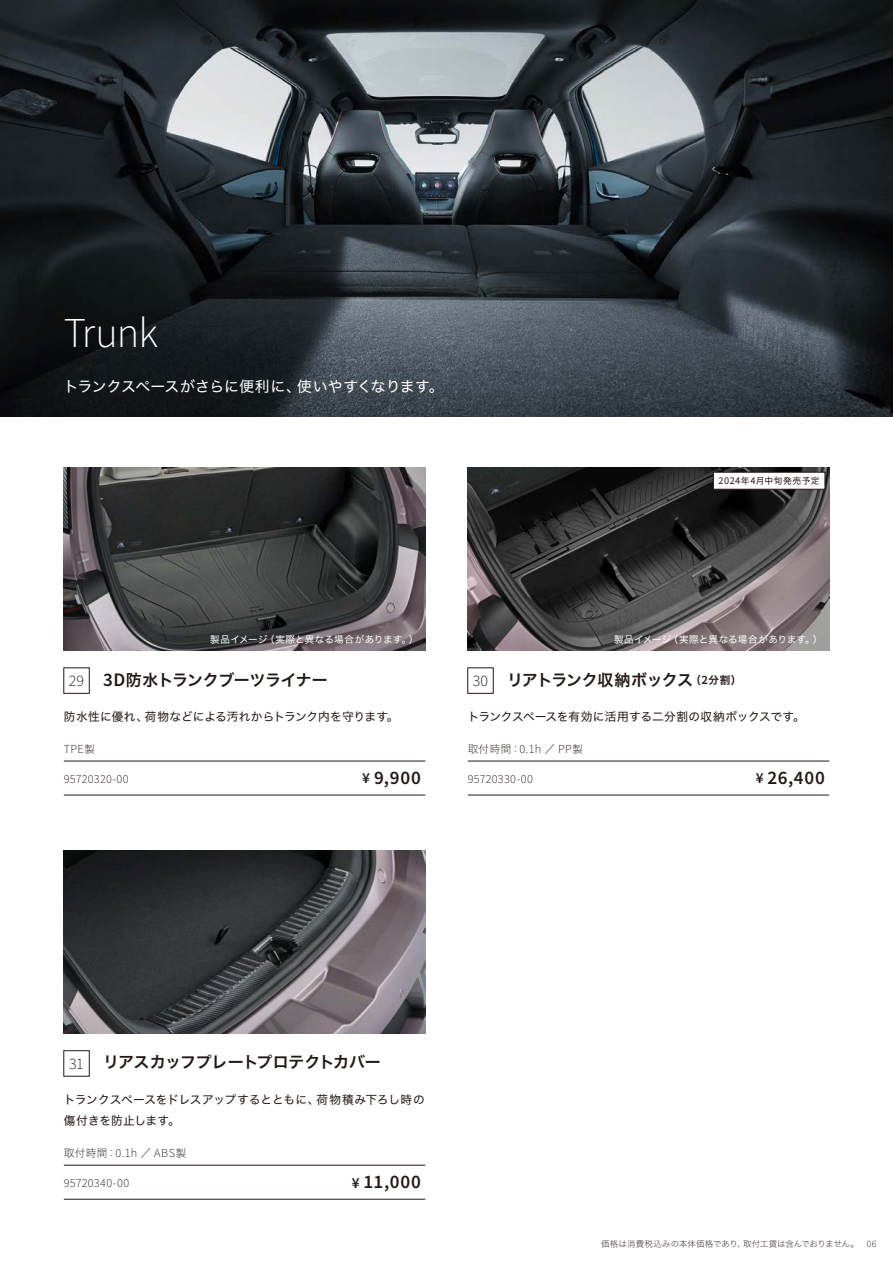
<style>
.page{position:relative;width:893px;height:1263px;background:#fff}
.page>*{position:absolute;margin:0;border:0;box-sizing:border-box;transform-origin:0 0}
.t1{font:300 42.45px "Source Sans Pro";letter-spacing:-.025em;color:#fff}
.t2{font:600 19.2px "Source Sans Pro";letter-spacing:.045em;color:#231916}
.t3{font:15.9px "Hiragino Sans W6";letter-spacing:-.025em;color:#231916}
.t4{font:15.9px "Hiragino Sans W6";letter-spacing:-.045em;color:#231916}
.t5{font:14.85px "Hiragino Sans W4";color:#fff}
.t6{font:300 12.15px "Source Sans Pro";letter-spacing:.02em;color:#231916}
.t7{font:11.7px/21.3px "Hiragino Sans W4";color:#231916}
.t8{font:10.65px "Hiragino Sans W1";letter-spacing:.045em;color:#231916}
.t9{font:9.6px "Hiragino Sans W4";letter-spacing:.02em;color:#fff}
.t10{font:8.7px "Hiragino Sans W4";letter-spacing:.06em;color:#231916}
.t11{font:8.55px "Hiragino Sans W1";letter-spacing:-.01em;color:#231916}
.s1{font-family:"Source Sans Pro";font-size:10.35px}
.s2{font-family:"Source Sans Pro";font-weight:300}
.s3{font-family:"Source Sans Pro";font-weight:600;font-size:19.2px}
.s4{font-size:10.65px}
.s5{font-family:"Source Sans Pro";font-weight:600;font-size:12.75px}
.s6{font-family:"Hiragino Sans W1";font-weight:400;font-size:10.65px}
.s7{font-family:"Source Sans Pro";font-weight:300;font-size:12.15px}
.s8{font-size:15.3px}
.s9{font-family:"Source Sans Pro";font-weight:300;font-size:9.75px}
</style>
<div class="page">
<img style="left:0;top:0;width:893px;height:417px">
<img style="left:64px;top:851px;width:361px;height:183px">
<div style="left:64px;top:1050px;width:26px;height:26px;border:1px solid #231916"></div>
<hr style="left:64px;top:1165px;width:361px;height:1px;background:#231916">
<hr style="left:64px;top:1199px;width:361px;height:1px;background:#231916">
<img style="left:468px;top:468px;width:361px;height:183px">
<hr style="left:468px;top:761px;width:361px;height:1px;background:#231916">
<hr style="left:468px;top:795px;width:361px;height:1px;background:#231916">
<img style="left:64px;top:468px;width:361px;height:183px">
<hr style="left:64px;top:761px;width:361px;height:1px;background:#231916">
<hr style="left:64px;top:795px;width:361px;height:1px;background:#231916">
<div style="left:713px;top:472px;width:112px;height:17px;background:#fff;border:1px solid #231916"></div>
<h1 class="t1" style="left:64px;top:304px;width:96px">Trunk</h1>
<p class="t5" style="left:64px;top:373px;width:381px">トランクスペースがさらに便利に、使いやすくなります。</p>
<p class="t10" style="left:718px;top:473px;width:103px"><span class="s1">2024</span>年<span class="s1">4</span>月中旬発売予定</p>
<p class="t9" style="left:210px;top:631px;width:210px">製品イメージ（実際と異なる場合があります。）</p>
<p class="t9" style="left:614px;top:631px;width:210px">製品イメージ（実際と異なる場合があります。）</p>
<h3 class="t3" style="left:69px;top:665px;width:261px"><span class="s2">29</span> <span class="s3">3D</span>防水トランクブーツライナー</h3>
<h3 class="t4" style="left:473px;top:665px;width:270px"><span class="s2">30</span> リアトランク収納ボックス<span class="s4">（</span><span class="s5">2</span><span class="s4">分割）</span></h3>
<p class="t7" style="left:64px;top:705px;width:336px">防水性に優れ、荷物などによる汚れからトランク内を守ります。</p>
<p class="t7" style="left:468px;top:705px;width:338px">トランクスペースを有効に活用する二分割の収納ボックスです。</p>
<p class="t6" style="left:64px;top:740px;width:33px">TPE<span class="s6">製</span></p>
<p class="t8" style="left:468px;top:739px;width:117px">取付時間：<span class="s7">0.1h</span> ／ <span class="s7">PP</span>製</p>
<p class="t6" style="left:64px;top:771px;width:66px">95720320-00</p>
<h2 class="t2" style="left:362px;top:765px;width:60px"><span class="s8">¥</span> 9,900</h2>
<p class="t6" style="left:468px;top:771px;width:67px">95720330-00</p>
<h2 class="t2" style="left:756px;top:765px;width:71px"><span class="s8">¥</span> 26,400</h2>
<h3 class="t3" style="left:69px;top:1048px;width:313px"><span class="s2">31</span> リアスカッフプレートプロテクトカバー</h3>
<p class="t7" style="left:64px;top:1088px;width:363px">トランクスペースをドレスアップするとともに、荷物積み下ろし時の傷付きを防止します。</p>
<p class="t8" style="left:64px;top:1143px;width:124px">取付時間：<span class="s7">0.1h</span> ／ <span class="s7">ABS</span>製</p>
<p class="t6" style="left:64px;top:1175px;width:67px">95720340-00</p>
<h2 class="t2" style="left:352px;top:1169px;width:71px"><span class="s8">¥</span> 11,000</h2>
<p class="t11" style="left:601px;top:1236px;width:277px">価格は消費税込みの本体価格であり、取付工賃は含んでおりません。 <span class="s9">06</span></p>
</div>
